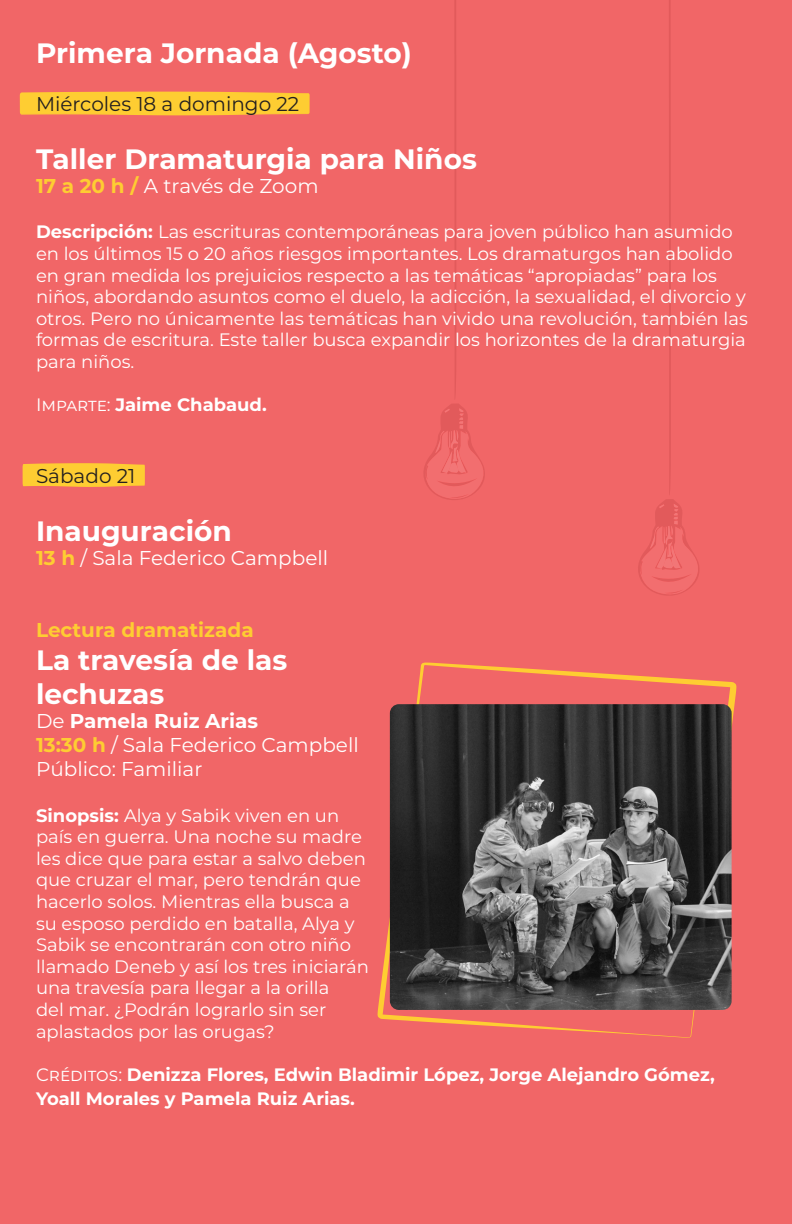
<style>
.page{position:relative;width:792px;height:1224px;background:#f16667}
.page>*{position:absolute;margin:0;border:0;box-sizing:border-box;transform-origin:0 0}
.Cuerpo{font:700 28px/33.6px "Montserrat";color:#fff}
.Cuerpo-2{font:20px "Montserrat";color:#fff}
.Cuerpo-3{font:20px "Montserrat";color:#231f20}
.Cuerpo-4{font:700 20px "Montserrat";color:#fecd32}
.Cuerpo-5{font:700 20px "Montserrat";color:#fff}
.Cuerpo-6{font:18px/21.6px "Montserrat";color:#fff}
.Cuerpo-7{font:700 18px/24px "Montserrat";color:#fff}
.s1{font-weight:700;color:#fecd32}
.s2{font-weight:700}
.s3{font-weight:400}
</style>
<div class="page">
<svg style="left:638px;top:0;width:61px;height:596px"></svg>
<svg style="left:424px;top:0;width:61px;height:500px"></svg>
<div style="left:20px;top:92px;width:290px;height:23px;background:#fecd32"></div>
<svg style="left:23px;top:463px;width:122px;height:24px;background:#fdc734"></svg>
<svg style="left:377px;top:662px;width:360px;height:376px"></svg>
<img style="left:390px;top:704px;width:342px;height:306px">
<p class="Cuerpo" style="left:36px;top:35px;width:377px">Primera Jornada (Agosto)</p>
<p class="Cuerpo-3" style="left:36px;top:90px;width:265px">Miércoles 18 a domingo 22</p>
<p class="Cuerpo" style="left:36px;top:141px;width:442px">Taller Dramaturgia para Niños</p>
<p class="Cuerpo-2" style="left:36px;top:172px;width:284px"><span class="s1">17 a 20 h /</span> A través de Zoom</p>
<p class="Cuerpo-6" style="left:36px;top:220px;width:713px"><span class="s2">Descripción:</span> Las escrituras contemporáneas para joven público han asumido en los últimos 15 o 20 años riesgos importantes. Los dramaturgos han abolido en gran medida los prejuicios respecto a las temáticas “apropiadas” para los niños, abordando asuntos como el duelo, la adicción, la sexualidad, el divorcio y otros. Pero no únicamente las temáticas han vivido una revolución, también las formas de escritura. Este taller busca expandir los horizontes de la dramaturgia para niños.</p>
<p class="Cuerpo-7" style="left:36px;top:392px;width:232px"><span class="s3">Imparte:</span> Jaime Chabaud.</p>
<p class="Cuerpo-3" style="left:36px;top:462px;width:101px">Sábado 21</p>
<p class="Cuerpo" style="left:36px;top:513px;width:197px">Inauguración</p>
<p class="Cuerpo-2" style="left:36px;top:544px;width:294px"><span class="s1">13 h</span> / Sala Federico Campbell</p>
<p class="Cuerpo-4" style="left:36px;top:615px;width:219px">Lectura dramatizada</p>
<p class="Cuerpo" style="left:36px;top:642px;width:253px">La travesía de las lechuzas</p>
<p class="Cuerpo-5" style="left:36px;top:706px;width:224px"><span class="s3">De</span> Pamela Ruiz Arias</p>
<p class="Cuerpo-2" style="left:36px;top:731px;width:324px"><span class="s1">13:30 h</span> / Sala Federico Campbell</p>
<p class="Cuerpo-2" style="left:36px;top:755px;width:168px">Público: Familiar</p>
<p class="Cuerpo-6" style="left:36px;top:804px;width:335px"><span class="s2">Sinopsis:</span> Alya y Sabik viven en un país en guerra. Una noche su madre les dice que para estar a salvo deben que cruzar el mar, pero tendrán que hacerlo solos. Mientras ella busca a su esposo perdido en batalla, Alya y Sabik se encontrarán con otro niño llamado Deneb y así los tres iniciarán una travesía para llegar a la orilla<br>del mar. ¿Podrán lograrlo sin ser aplastados por las orugas?</p>
<p class="Cuerpo-7" style="left:36px;top:1061px;width:680px"><span class="s3">Créditos:</span> Denizza Flores, Edwin Bladimir López, Jorge Alejandro Gómez,<br>Yoall Morales y Pamela Ruiz Arias.</p>
</div>
